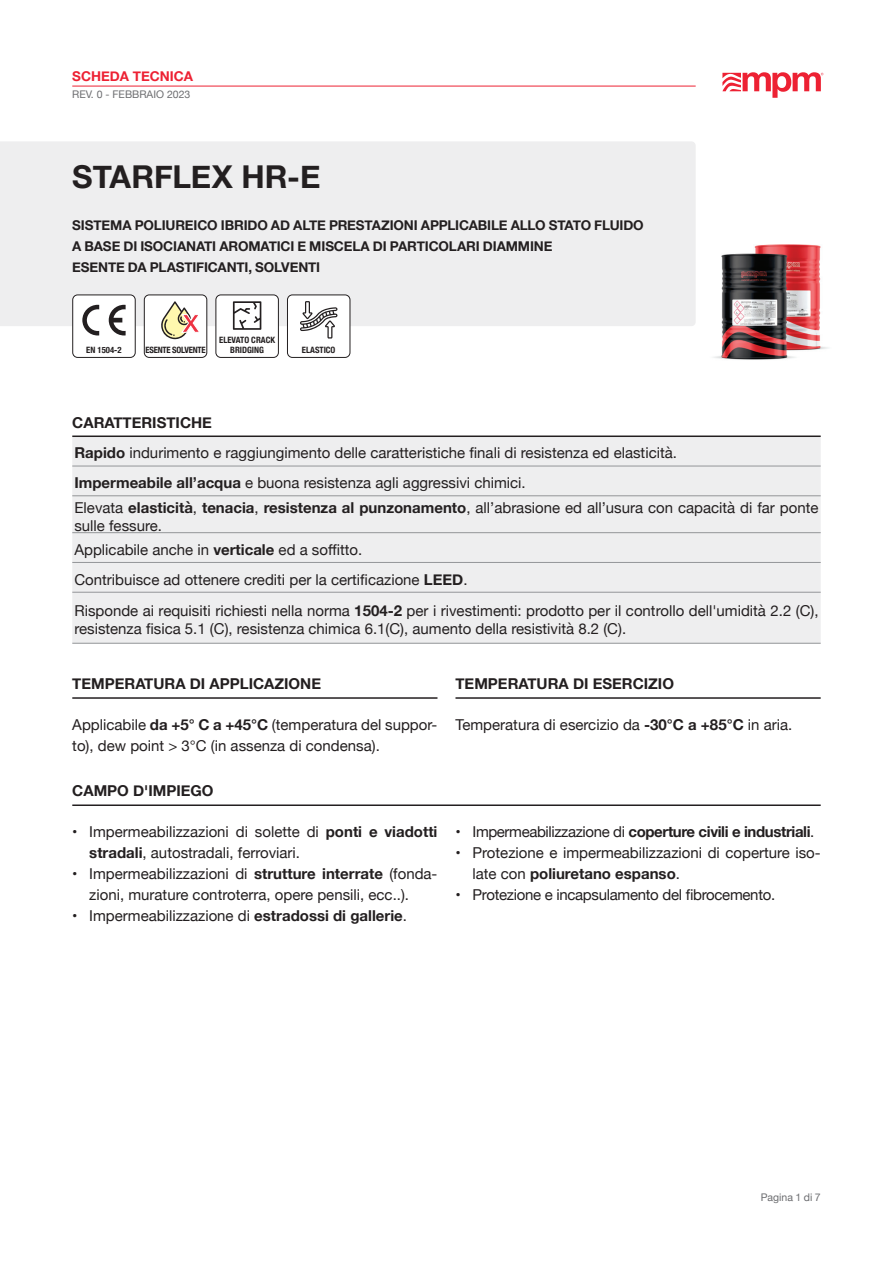
<style>
.page{position:relative;width:893px;height:1263px;background:#fff}
.page>*{position:absolute;margin:0;border:0;box-sizing:border-box;transform-origin:0 0}
.t1{font:700 31.5px "Helvetica Neue";color:#231f20}
.t2{font:15px/21px "Helvetica Neue";color:#231f20}
.t3{font:700 15px "Helvetica Neue";color:#231f20}
.t4{font:700 15px "Helvetica Neue";letter-spacing:-.025em;color:#231f20}
.t5{font:15px "Helvetica Neue";letter-spacing:-.02em;color:#231f20}
.t6{font:700 13.5px/21px "Helvetica Neue";letter-spacing:-.01em;color:#231f20}
.t7{font:700 13.5px "Helvetica Neue";color:#ed2133}
.t8{font:10.5px "Helvetica Neue";color:#6c6d70}
.t9{font:700 condensed 8.7px/9.6px "Helvetica Neue";color:#231f20;text-align:center}
.t10{font:700 condensed 8.7px "Helvetica Neue";letter-spacing:-.025em;color:#231f20}
.s1{font-weight:700}
.s2{font-weight:400}
</style>
<div class="page">
<hr style="left:72px;top:86px;width:624px;height:1px;background:#ed2133">
<svg style="left:722px;top:72px;width:101px;height:26px"></svg>
<div style="left:0;top:141px;width:696px;height:185px;background:#eeeeef"></div>
<div style="left:73px;top:295px;width:62px;height:62px;background:#fff;border-radius:5px"></div>
<div style="left:72px;top:294px;width:64px;height:64px;border:1px solid #231f20;border-radius:5px"></div>
<div style="left:287px;top:295px;width:63px;height:62px;background:#fff;border-radius:5px"></div>
<div style="left:287px;top:294px;width:63px;height:64px;border:1px solid #231f20;border-radius:5px"></div>
<div style="left:144px;top:295px;width:63px;height:62px;background:#fff;border-radius:5px"></div>
<div style="left:144px;top:294px;width:63px;height:64px;border:1px solid #231f20;border-radius:5px"></div>
<div style="left:216px;top:295px;width:62px;height:62px;background:#fff;border-radius:5px"></div>
<div style="left:215px;top:294px;width:64px;height:64px;border:1px solid #231f20;border-radius:5px"></div>
<svg style="left:82px;top:305px;width:17px;height:30px"></svg>
<svg style="left:109px;top:305px;width:17px;height:30px"></svg>
<div style="left:72px;top:437px;width:749px;height:206px;background:#eeeeef"></div>
<hr style="left:72px;top:435px;width:749px;height:2px;background:#231f20">
<hr style="left:72px;top:466px;width:749px;height:1px;background:#939598">
<hr style="left:72px;top:495px;width:749px;height:1px;background:#939598">
<hr style="left:72px;top:532px;width:749px;height:1px;background:#939598">
<hr style="left:72px;top:562px;width:749px;height:1px;background:#939598">
<hr style="left:72px;top:592px;width:749px;height:1px;background:#939598">
<hr style="left:72px;top:643px;width:749px;height:1px;background:#939598">
<hr style="left:72px;top:804px;width:749px;height:2px;background:#231f20">
<hr style="left:72px;top:697px;width:365px;height:2px;background:#231f20">
<hr style="left:455px;top:697px;width:366px;height:2px;background:#231f20">
<svg style="left:161px;top:301px;width:38px;height:39px"></svg>
<svg style="left:233px;top:301px;width:28px;height:29px"></svg>
<img style="left:654px;top:223px;width:174px;height:137px">
<svg style="left:300px;top:301px;width:37px;height:37px"></svg>
<p class="t7" style="left:72px;top:66px;width:122px">SCHEDA TECNICA</p>
<p class="t8" style="left:72px;top:87px;width:120px">REV. 0 - FEBBRAIO 2023</p>
<h1 class="t1" style="left:72px;top:152px;width:250px">STARFLEX HR-E</h1>
<p class="t6" style="left:72px;top:215px;width:573px">SISTEMA POLIUREICO IBRIDO AD ALTE PRESTAZIONI APPLICABILE ALLO STATO FLUIDO<br>A BASE DI ISOCIANATI AROMATICI E MISCELA DI PARTICOLARI DIAMMINE<br>ESENTE DA PLASTIFICANTI, SOLVENTI</p>
<p class="t9" style="left:86px;top:344px;width:37px">EN 1504-2</p>
<p class="t10" style="left:145px;top:342px;width:62px">ESENTE SOLVENTE</p>
<p class="t9" style="left:219px;top:334px;width:57px">ELEVATO CRACK<br>BRIDGING</p>
<p class="t9" style="left:302px;top:344px;width:35px">ELASTICO</p>
<p class="t2" style="left:72px;top:408px;width:606px;line-height:30.3px"><span class="s1">CARATTERISTICHE<br>Rapido</span> indurimento e raggiungimento delle caratteristiche finali di resistenza ed elasticità.<br><span class="s1">Impermeabile all’acqua</span> e buona resistenza agli aggressivi chimici.</p>
<p class="t2" style="left:74px;top:499px;width:746px;line-height:18px">Elevata <span class="s1">elasticità</span>, <span class="s1">tenacia</span>, <span class="s1">resistenza al punzonamento</span>, all’abrasione ed all’usura con capacità di far ponte sulle fessure.</p>
<p class="t2" style="left:74px;top:535px;width:395px;line-height:29.7px">Applicabile anche in <span class="s1">verticale</span> ed a soffitto.<br>Contribuisce ad ottenere crediti per la certificazione <span class="s1">LEED</span>.</p>
<p class="t2" style="left:74px;top:602px;width:746px;line-height:18px">Risponde ai requisiti richiesti nella norma <span class="s1">1504-2</span> per i rivestimenti: prodotto per il controllo dell'umidità 2.2 (C), resistenza fisica 5.1 (C), resistenza chimica 6.1(C), aumento della resistività 8.2 (C).</p>
<p class="t3" style="left:72px;top:672px;width:250px">TEMPERATURA DI APPLICAZIONE</p>
<p class="t3" style="left:455px;top:672px;width:220px">TEMPERATURA DI ESERCIZIO</p>
<p class="t2" style="left:72px;top:715px;width:367px">Applicabile <span class="s1">da +5° C a +45°C</span> (temperatura del suppor&shy;to), dew point &gt; 3°C (in assenza di condensa).</p>
<p class="t2" style="left:455px;top:715px;width:338px">Temperatura di esercizio da <span class="s1">-30°C a +85°C</span> in aria.</p>
<p class="t3" style="left:72px;top:779px;width:143px">CAMPO D'IMPIEGO</p>
<p class="t2" style="left:89px;top:822px;width:350px;text-indent:-17px">• Impermeabilizzazioni di solette di <span class="s1">ponti e viadotti stradali</span>, autostradali, ferroviari.</p>
<p class="t2" style="left:89px;top:864px;width:350px;text-indent:-17px">• Impermeabilizzazioni di <span class="s1">strutture interrate</span> (fonda&shy;zioni, murature controterra, opere pensili, ecc..).</p>
<p class="t2" style="left:72px;top:906px;width:336px">• Impermeabilizzazione di <span class="s1">estradossi di gallerie</span>.</p>
<p class="t4" style="left:455px;top:819px;width:360px"><span class="s2">• Impermeabilizzazione di</span> coperture civili e industriali<span class="s2">.</span></p>
<p class="t2" style="left:472px;top:842px;width:350px;text-indent:-17px">• Protezione e impermeabilizzazioni di coperture iso&shy;late con <span class="s1">poliuretano espanso</span>.</p>
<p class="t5" style="left:455px;top:883px;width:321px">• Protezione e incapsulamento del fibrocemento.</p>
<p class="t8" style="left:761px;top:1189px;width:61px">Pagina 1 di 7</p>
</div>
